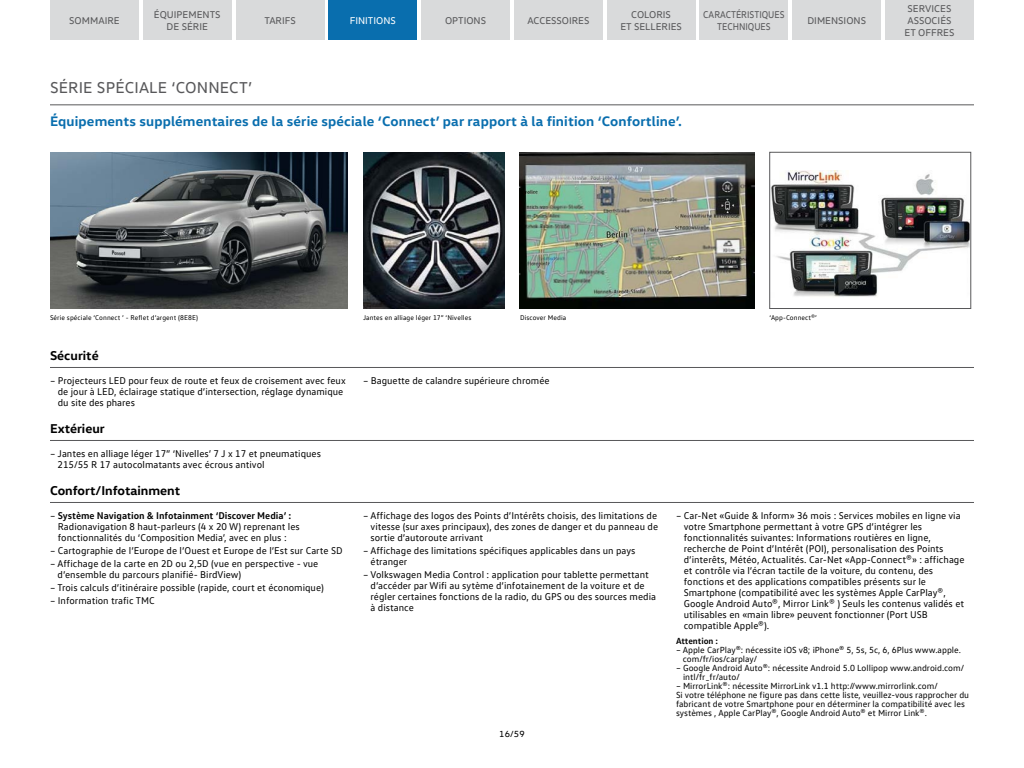
<style>
.page{position:relative;width:1024px;height:768px;background:#fff}
.page>*{position:absolute;margin:0;border:0;box-sizing:border-box;transform-origin:0 0}
.Fließtext{font:16px "VW Head";letter-spacing:.01em;color:#58585a}
.Fließtext-2{font:700 14px "VW Head";letter-spacing:.01em;color:#096eae}
.Fließtext-3{font:700 13px "VW Head";color:#000}
.Fließtext-4{font:10px/11px "VW Text";color:#000}
.Fließtext-5{font:10px/12px "VW Head";color:#58585a;text-align:center}
.Fließtext-6{font:10px/12px "VW Head";color:#58585a;text-align:center;scale:.9 1}
.Fließtext-7{font:10px "VW Head";color:#fff}
.Fließtext-8{font:9px/9px "VW Text";color:#000}
.Fließtext-9{font:700 9px "VW Text";color:#000}
.t1{font:9px "VW Head";color:#000}
.Fließtext-10{font:7px "VW Text";letter-spacing:.01em;color:#000}
.s1{font-weight:700}
</style>
<div class="page">
<img style="left:363px;top:152px;width:142px;height:157px">
<img style="left:520px;top:152px;width:234px;height:157px">
<hr style="left:50px;top:105px;width:924px;height:1px;background:#58585a">
<hr style="left:50px;top:367px;width:924px;height:1px;background:#58585a">
<hr style="left:50px;top:440px;width:924px;height:1px;background:#58585a">
<hr style="left:50px;top:502px;width:924px;height:1px;background:#58585a">
<img style="left:50px;top:152px;width:298px;height:157px">
<img style="left:772px;top:170px;width:197px;height:127px">
<div style="left:770px;top:152px;width:201px;height:157px;border:1px solid #58585a"></div>
<div style="left:328px;top:0;width:89px;height:40px;background:#096eae"></div>
<div style="left:607px;top:0;width:89px;height:40px;background:#d9dadb"></div>
<div style="left:143px;top:0;width:89px;height:40px;background:#d9dadb"></div>
<div style="left:421px;top:0;width:89px;height:40px;background:#d9dadb"></div>
<div style="left:699px;top:0;width:89px;height:40px;background:#d9dadb"></div>
<div style="left:236px;top:0;width:89px;height:40px;background:#d9dadb"></div>
<div style="left:514px;top:0;width:89px;height:40px;background:#d9dadb"></div>
<div style="left:792px;top:0;width:89px;height:40px;background:#d9dadb"></div>
<div style="left:50px;top:0;width:89px;height:40px;background:#d9dadb"></div>
<div style="left:885px;top:0;width:89px;height:40px;background:#d9dadb"></div>
<p class="Fließtext-5" style="left:154px;top:9px;width:68px">ÉQUIPEMENTS<br>DE SÉRIE</p>
<p class="Fließtext-5" style="left:445px;top:15px;width:43px">OPTIONS</p>
<p class="Fließtext-6" style="left:703px;top:9px;width:92px">CARACTÉRISTIQUES<br>TECHNIQUES</p>
<p class="Fließtext-7" style="left:350px;top:15px;width:48px">FINITIONS</p>
<p class="Fließtext-5" style="left:620px;top:9px;width:63px">COLORIS<br>ET SELLERIES</p>
<p class="Fließtext-5" style="left:69px;top:15px;width:52px">SOMMAIRE</p>
<p class="Fließtext-5" style="left:264px;top:15px;width:33px">TARIFS</p>
<p class="Fließtext-5" style="left:527px;top:15px;width:63px">ACCESSOIRES</p>
<p class="Fließtext-5" style="left:807px;top:15px;width:60px">DIMENSIONS</p>
<p class="Fließtext" style="left:50px;top:77px;width:204px">SÉRIE SPÉCIALE ‘CONNECT’</p>
<p class="Fließtext-2" style="left:50px;top:112px;width:633px">Équipements supplémentaires de la série spéciale ‘Connect’ par rapport à la finition ‘Confortline’.</p>
<p class="Fließtext-5" style="left:905px;top:3px;width:51px">SERVICES<br>ASSOCIÉS<br>ET OFFRES</p>
<p class="Fließtext-10" style="left:50px;top:313px;width:150px">Série spéciale ‘Connect ’ - Reflet d’argent (8E8E)</p>
<p class="Fließtext-10" style="left:363px;top:313px;width:110px">Jantes en alliage léger 17” ‘Nivelles</p>
<p class="Fließtext-10" style="left:520px;top:313px;width:48px">Discover Media</p>
<p class="Fließtext-10" style="left:770px;top:313px;width:49px">‘App-Connect®’</p>
<p class="Fließtext-3" style="left:50px;top:347px;width:50px">Sécurité</p>
<p class="Fließtext-4" style="left:58px;top:375px;width:289px;text-indent:-8px">– Projecteurs LED pour feux de route et feux de croisement avec feux de jour à LED, éclairage statique d’intersection, réglage dynamique du site des phares</p>
<p class="Fließtext-4" style="left:363px;top:375px;width:188px">– Baguette de calandre supérieure chromée</p>
<p class="Fließtext-3" style="left:50px;top:420px;width:56px">Extérieur</p>
<p class="Fließtext-4" style="left:58px;top:448px;width:265px;text-indent:-8px">– Jantes en alliage léger 17” ‘Nivelles’ 7 J x 17 et pneumatiques<br>215/55 R 17 autocolmatants avec écrous antivol</p>
<p class="Fließtext-3" style="left:50px;top:482px;width:132px">Confort/Infotainment</p>
<p class="Fließtext-4" style="left:58px;top:510px;width:244px;text-indent:-8px">– <span class="s1">Système Navigation &amp; Infotainment ‘Discover Media’ :<br></span>Radionavigation 8 haut-parleurs (4 x 20 W) reprenant les fonctionnalités du ‘Composition Media’, avec en plus :</p>
<p class="Fließtext-4" style="left:50px;top:545px;width:294px">– Cartographie de l’Europe de l’Ouest et Europe de l’Est sur Carte SD</p>
<p class="Fließtext-4" style="left:58px;top:558px;width:262px;text-indent:-8px">– Affichage de la carte en 2D ou 2,5D (vue en perspective - vue d’ensemble du parcours planifié- BirdView)</p>
<p class="Fließtext-4" style="left:50px;top:582px;width:275px">– Trois calculs d’itinéraire possible (rapide, court et économique)</p>
<p class="Fließtext-4" style="left:50px;top:595px;width:106px">– Information trafic TMC</p>
<p class="Fließtext-4" style="left:371px;top:510px;width:289px;text-align:justify;text-indent:-8px">– Affichage des logos des Points d’Intérêts choisis, des limitations de vitesse (sur axes principaux), des zones de danger et du panneau de sortie d’autoroute arrivant</p>
<p class="Fließtext-4" style="left:371px;top:545px;width:266px;text-indent:-8px">– Affichage des limitations spécifiques applicables dans un pays étranger</p>
<p class="Fließtext-4" style="left:371px;top:569px;width:287px;text-indent:-8px">– Volkswagen Media Control : application pour tablette permettant d’accéder par Wifi au sytème d’infotainement de la voiture et de régler certaines fonctions de la radio, du GPS ou des sources media à distance</p>
<p class="t1" style="left:499px;top:728px;width:27px">16/59</p>
<p class="Fließtext-4" style="left:684px;top:510px;width:282px;text-indent:-8px">– Car-Net «Guide &amp; Inform» 36 mois : Services mobiles en ligne via votre Smartphone permettant à votre GPS d’intégrer les fonctionnalités suivantes: Informations routières en ligne, recherche de Point d’Intérêt (POI), personalisation des Points d’interêts, Météo, Actualités. Car-Net «App-Connect®» : affichage et contrôle via l’écran tactile de la voiture, du contenu, des fonctions et des applications compatibles présents sur le Smartphone (compatibilité avec les systèmes Apple CarPlay®, Google Android Auto®, Mirror Link® ) Seuls les contenus validés et utilisables en «main libre» peuvent fonctionner (Port USB compatible Apple®).</p>
<p class="Fließtext-9" style="left:676px;top:635px;width:44px">Attention :</p>
<p class="Fließtext-8" style="left:683px;top:645px;width:280px;text-indent:-7px">– Apple CarPlay®: nécessite iOS v8; iPhone® 5, 5s, 5c, 6, 6Plus www.apple. com/fr/ios/carplay/</p>
<p class="Fließtext-8" style="left:683px;top:663px;width:283px;text-indent:-7px">– Google Android Auto®: nécessite Android 5.0 Lollipop www.android.com/ intl/fr_fr/auto/</p>
<p class="Fließtext-8" style="left:676px;top:681px;width:263px">– MirrorLink®: nécessite MirrorLink v1.1 http://www.mirrorlink.com/</p>
<p class="Fließtext-8" style="left:676px;top:690px;width:295px">Si votre téléphone ne figure pas dans cette liste, veuillez-vous rapprocher du fabricant de votre Smartphone pour en déterminer la compatibilité avec les systèmes , Apple CarPlay®, Google Android Auto® et Mirror Link®.</p>
</div>
